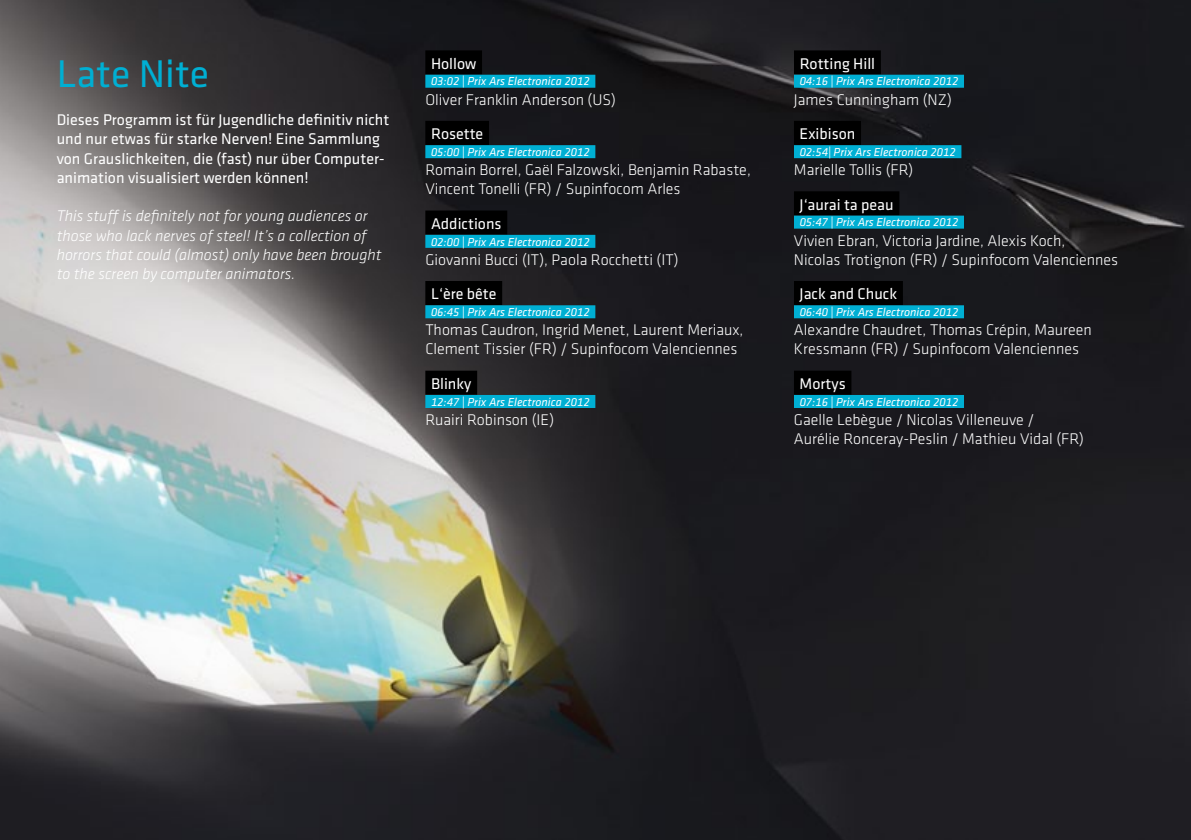
<style>
.page{position:relative;width:1191px;height:840px;background:#fff}
.page>*{position:absolute;margin:0;border:0;box-sizing:border-box;transform-origin:0 0}
.t1{font:40px "Klavika";color:#00afd3}
.t2{font:300 16px/19.2px "Klavika";color:#fff}
.t3{font:16px/19.2px "Klavika";color:#fff}
.t4{font:italic 300 16px/19.2px "Klavika";color:#fff}
.t5{font:italic 12px "Klavika";color:#fff}
</style>
<div class="page">
<img style="left:0;top:0;width:1191px;height:839px">
<div style="left:425px;top:50px;width:57px;height:24px;background:#000"></div>
<div style="left:425px;top:75px;width:170px;height:13px;background:#00afd3"></div>
<div style="left:425px;top:121px;width:64px;height:24px;background:#000"></div>
<div style="left:425px;top:145px;width:170px;height:13px;background:#00afd3"></div>
<div style="left:425px;top:210px;width:82px;height:24px;background:#000"></div>
<div style="left:425px;top:235px;width:170px;height:13px;background:#00afd3"></div>
<div style="left:425px;top:281px;width:77px;height:24px;background:#000"></div>
<div style="left:425px;top:305px;width:170px;height:13px;background:#00afd3"></div>
<div style="left:425px;top:370px;width:52px;height:24px;background:#000"></div>
<div style="left:425px;top:395px;width:170px;height:13px;background:#00afd3"></div>
<div style="left:794px;top:50px;width:87px;height:24px;background:#000"></div>
<div style="left:794px;top:75px;width:170px;height:13px;background:#00afd3"></div>
<div style="left:794px;top:121px;width:67px;height:24px;background:#000"></div>
<div style="left:794px;top:145px;width:167px;height:13px;background:#00afd3"></div>
<div style="left:794px;top:191px;width:105px;height:24px;background:#000"></div>
<div style="left:794px;top:215px;width:170px;height:13px;background:#00afd3"></div>
<div style="left:794px;top:281px;width:109px;height:24px;background:#000"></div>
<div style="left:794px;top:305px;width:170px;height:13px;background:#00afd3"></div>
<div style="left:794px;top:370px;width:57px;height:24px;background:#000"></div>
<div style="left:794px;top:395px;width:170px;height:13px;background:#00afd3"></div>
<h1 class="t1" style="left:57px;top:52px;width:154px">Late Nite</h1>
<p class="t3" style="left:57px;top:110px;width:334px">Dieses Programm ist für Jugendliche definitiv nicht und nur etwas für starke Nerven! Eine Sammlung von Grauslichkeiten, die (fast) nur über Computer&shy;animation visualisiert werden können!</p>
<p class="t4" style="left:57px;top:206px;width:326px">This stuff is definitely not for young audiences or those who lack nerves of steel! It’s a collection of horrors that could (almost) only have been brought to the screen by computer animators.</p>
<p class="t3" style="left:431px;top:54px;width:47px">Hollow</p>
<p class="t5" style="left:431px;top:75px;width:160px">03:02 | Prix Ars Electronica 2012</p>
<p class="t2" style="left:425px;top:90px;width:192px">Oliver Franklin Anderson (US)</p>
<p class="t3" style="left:431px;top:124px;width:54px">Rosette</p>
<p class="t5" style="left:431px;top:145px;width:160px">05:00 | Prix Ars Electronica 2012</p>
<p class="t2" style="left:425px;top:160px;width:327px">Romain Borrel, Gaël Falzowski, Benjamin Rabaste,<br>Vincent Tonelli (FR) / Supinfocom Arles</p>
<p class="t3" style="left:431px;top:214px;width:72px">Addictions</p>
<p class="t5" style="left:431px;top:235px;width:160px">02:00 | Prix Ars Electronica 2012</p>
<p class="t2" style="left:425px;top:250px;width:255px">Giovanni Bucci (IT), Paola Rocchetti (IT)</p>
<p class="t3" style="left:431px;top:284px;width:67px">L‘ère bête</p>
<p class="t5" style="left:431px;top:305px;width:160px">06:45 | Prix Ars Electronica 2012</p>
<p class="t2" style="left:425px;top:320px;width:319px">Thomas Caudron, Ingrid Menet, Laurent Meriaux,<br>Clement Tissier (FR) / Supinfocom Valenciennes</p>
<p class="t3" style="left:431px;top:374px;width:42px">Blinky</p>
<p class="t5" style="left:431px;top:395px;width:160px">12:47 | Prix Ars Electronica 2012</p>
<p class="t2" style="left:425px;top:410px;width:130px">Ruairi Robinson (IE)</p>
<p class="t3" style="left:799px;top:54px;width:77px">Rotting Hill</p>
<p class="t5" style="left:799px;top:75px;width:160px">04:16 | Prix Ars Electronica 2012</p>
<p class="t2" style="left:794px;top:90px;width:159px">James Cunningham (NZ)</p>
<p class="t3" style="left:799px;top:124px;width:57px">Exibison</p>
<p class="t5" style="left:799px;top:145px;width:158px">02:54| Prix Ars Electronica 2012</p>
<p class="t2" style="left:794px;top:160px;width:121px">Marielle Tollis (FR)</p>
<p class="t3" style="left:799px;top:195px;width:96px">J‘aurai ta peau</p>
<p class="t5" style="left:799px;top:216px;width:160px">05:47 | Prix Ars Electronica 2012</p>
<p class="t2" style="left:794px;top:231px;width:326px">Vivien Ebran, Victoria Jardine, Alexis Koch,<br>Nicolas Trotignon (FR) / Supinfocom Valenciennes</p>
<p class="t3" style="left:799px;top:284px;width:99px">Jack and Chuck</p>
<p class="t5" style="left:799px;top:305px;width:160px">06:40 | Prix Ars Electronica 2012</p>
<p class="t2" style="left:794px;top:320px;width:299px">Alexandre Chaudret, Thomas Crépin, Maureen<br>Kressmann (FR) / Supinfocom Valenciennes</p>
<p class="t3" style="left:799px;top:374px;width:48px">Mortys</p>
<p class="t5" style="left:799px;top:395px;width:160px">07:16 | Prix Ars Electronica 2012</p>
<p class="t2" style="left:794px;top:410px;width:292px">Gaelle Lebègue / Nicolas Villeneuve /<br>Aurélie Ronceray-Peslin / Mathieu Vidal (FR)</p>
</div>
